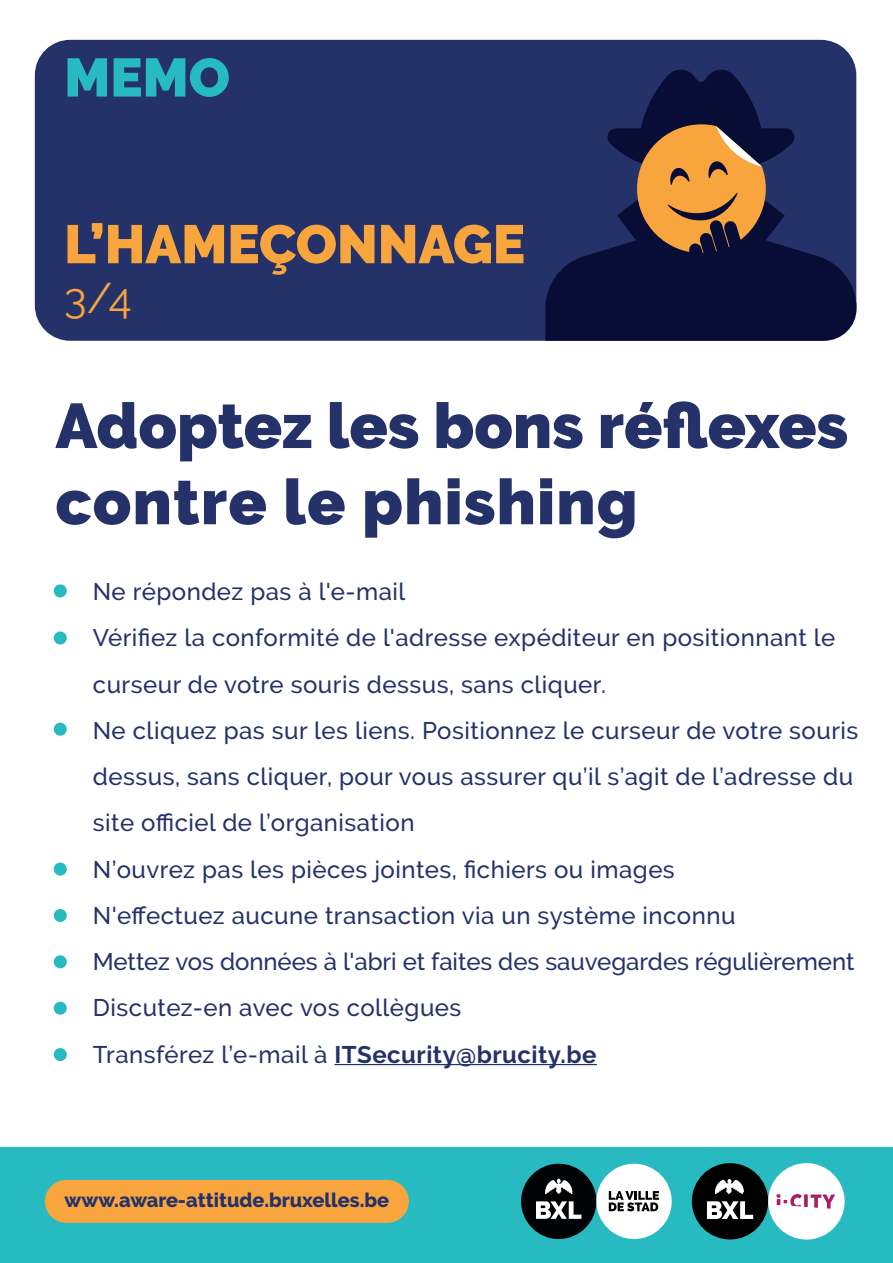
<style>
.page{position:relative;width:893px;height:1263px;background:#fff}
.page>*{position:absolute;margin:0;border:0;box-sizing:border-box;transform-origin:0 0}
.t1{font:900 63px/76.2px "Raleway";color:#243269}
.t2{font:900 54px "Raleway";color:#f9a53e}
.t3{font:900 54px "Raleway";color:#27bbc1}
.t4{font:42px "Raleway";color:#f9a53e}
.t5{font:500 24px/46.2px "Raleway";letter-spacing:.02em;color:#243269}
.t6{font:800 19.8px "Raleway";color:#243269}
.s1{font-weight:700}
</style>
<div class="page">
<div style="left:35px;top:40px;width:821px;height:301px;background:#243269;border-radius:35px"></div>
<svg style="left:545px;top:186px;width:312px;height:155px;fill:#080d35"></svg>
<svg style="left:604px;top:69px;width:193px;height:226px"></svg>
<hr style="left:335px;top:1064px;width:262px;height:1px;background:#243269">
<div style="left:0;top:1147px;width:893px;height:116px;background:#27bbc1"></div>
<div style="left:45px;top:1180px;width:364px;height:43px;background:#f9a53e;border-radius:21px"></div>
<div style="left:521px;top:1164px;width:75px;height:75px;background:#010204;border-radius:50%"></div>
<svg style="left:536px;top:1201px;width:45px;height:18px"></svg>
<svg style="left:545px;top:1178px;width:27px;height:16px"></svg>
<div style="left:596px;top:1164px;width:76px;height:75px;background:#fff;border-radius:50%"></div>
<svg style="left:609px;top:1191px;width:50px;height:20px"></svg>
<div style="left:692px;top:1163px;width:76px;height:76px;background:#000001;border-radius:50%"></div>
<svg style="left:707px;top:1201px;width:46px;height:18px"></svg>
<svg style="left:715px;top:1179px;width:29px;height:15px"></svg>
<div style="left:768px;top:1163px;width:77px;height:76px;background:#fff;border-radius:50%"></div>
<svg style="left:777px;top:1194px;width:58px;height:14px"></svg>
<div style="left:54px;top:584px;width:13px;height:13px;background:#27bbc1;border-radius:50%"></div>
<div style="left:54px;top:631px;width:13px;height:13px;background:#27bbc1;border-radius:50%"></div>
<div style="left:54px;top:723px;width:13px;height:13px;background:#27bbc1;border-radius:50%"></div>
<div style="left:54px;top:862px;width:13px;height:13px;background:#27bbc1;border-radius:50%"></div>
<div style="left:54px;top:909px;width:13px;height:13px;background:#27bbc1;border-radius:50%"></div>
<div style="left:54px;top:1002px;width:13px;height:13px;background:#27bbc1;border-radius:50%"></div>
<div style="left:54px;top:955px;width:13px;height:13px;background:#27bbc1;border-radius:50%"></div>
<div style="left:54px;top:1048px;width:13px;height:13px;background:#27bbc1;border-radius:50%"></div>
<h2 class="t3" style="left:64px;top:46px;width:167px">MEMO</h2>
<h2 class="t2" style="left:64px;top:213px;width:462px">L’HAMEÇONNAGE</h2>
<h3 class="t4" style="left:64px;top:274px;width:69px">3/4</h3>
<h1 class="t1" style="left:55px;top:388px;width:794px">Adoptez les bons réflexes contre le phishing</h1>
<p class="t5" style="left:93px;top:569px;width:767px">Ne répondez pas à l'e-mail<br>Vérifiez la conformité de l'adresse expéditeur en positionnant le curseur de votre souris dessus, sans cliquer.<br>Ne cliquez pas sur les liens. Positionnez le curseur de votre souris dessus, sans cliquer, pour vous assurer qu’il s’agit de l’adresse du site officiel de l’organisation<br>N’ouvrez pas les pièces jointes, fichiers ou images<br>N'effectuez aucune transaction via un système inconnu<br>Mettez vos données à l'abri et faites des sauvegardes régulièrement Discutez-en avec vos collègues<br>Transférez l’e-mail à <span class="s1">ITSecurity@brucity.be</span></p>
<p class="t6" style="left:65px;top:1188px;width:326px">www.aware-attitude.bruxelles.be</p>
</div>
